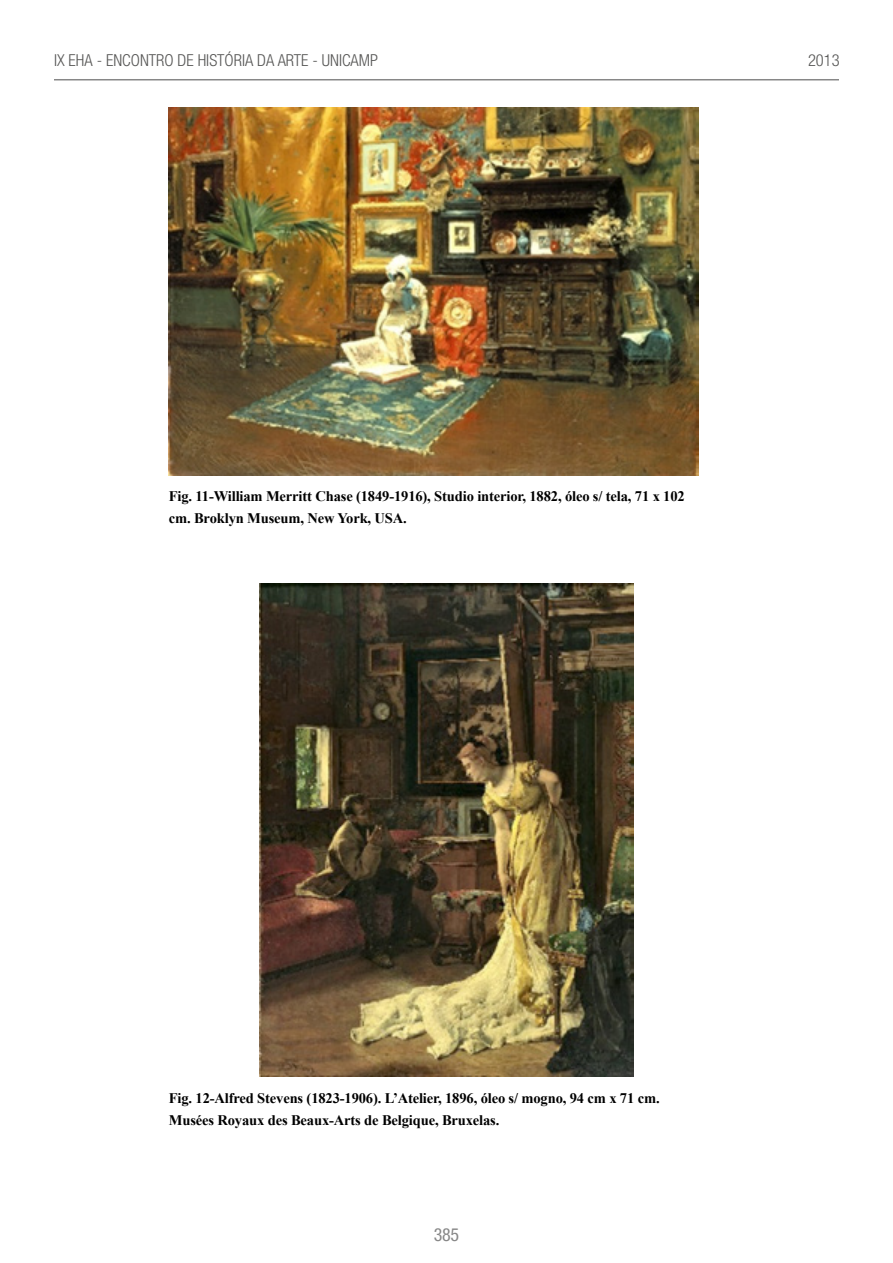
<style>
.page{position:relative;width:893px;height:1263px;background:#fff}
.page>*{position:absolute;margin:0;border:0;box-sizing:border-box;transform-origin:0 0}
.t1{font:condensed 18px "Helvetica Neue LT Std";color:#878787}
.t2{font:300 condensed 16.5px "Helvetica Neue LT Std";color:#575756}
.t3{font:700 14.55px/21.8px "Times New Roman";letter-spacing:-.01em;color:#000}
</style>
<div class="page">
<hr style="left:54px;top:79px;width:785px;height:1px;background:#878787">
<img style="left:259px;top:583px;width:375px;height:493px">
<img style="left:169px;top:108px;width:530px;height:368px">
<p class="t2" style="left:54px;top:50px;width:326px">IX EHA - ENCONTRO DE HISTÓRIA DA ARTE - UNICAMP</p>
<p class="t2" style="left:808px;top:50px;width:33px">2013</p>
<p class="t3" style="left:169px;top:485px;width:517px">Fig. 11-William Merritt Chase (1849-1916), Studio interior, 1882, óleo s/ tela, 71 x 102 cm. Broklyn Museum, New York, USA.</p>
<p class="t3" style="left:169px;top:1087px;width:492px">Fig. 12-Alfred Stevens (1823-1906). L’Atelier, 1896, óleo s/ mogno, 94 cm x 71 cm.<br>Musées Royaux des Beaux-Arts de Belgique, Bruxelas.</p>
<p class="t1" style="left:434px;top:1224px;width:27px">385</p>
</div>
